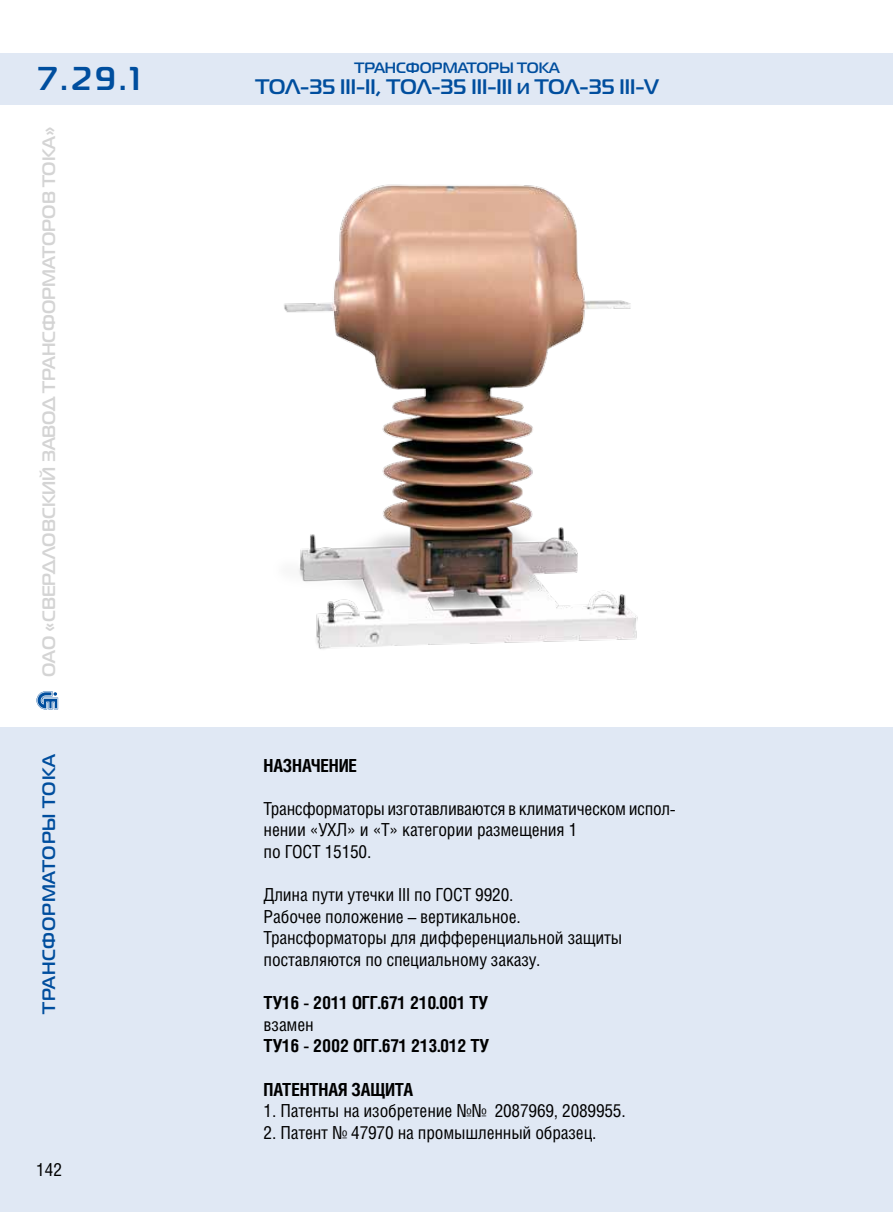
<style>
.page{position:relative;width:893px;height:1212px;background:#fff}
.page>*{position:absolute;margin:0;border:0;box-sizing:border-box;transform-origin:0 0}
.t1{font:700 33px "Magistral C";color:#004e9e}
.t2{font:700 21px "Magistral C";color:#004e9e}
.t3{font:18px/21.6px "Helios Cond";letter-spacing:-.01em;color:#000}
.t4{font:700 18px "Helios Cond";letter-spacing:-.01em;color:#000}
.t5{font:700 18px "Magistral C";color:#d4d4d4}
.t6{font:700 18px "Magistral C";letter-spacing:.04em;color:#004e9e}
.t7{font:700 15px "Magistral C";color:#004e9e}
</style>
<div class="page">
<div style="left:0;top:53px;width:893px;height:51px;background:#e0e8f4"></div>
<div style="left:0;top:727px;width:893px;height:485px;background:#e0e8f4"></div>
<svg style="left:37px;top:691px;width:21px;height:18px"></svg>
<img style="left:284px;top:184px;width:354px;height:465px">
<h1 class="t1" style="left:39px;top:59px;width:103px">7.29.1</h1>
<p class="t7" style="left:354px;top:59px;width:23px">Трансформаторы</p>
<p class="t7" style="left:517px;top:59px;width:12px">тока</p>
<p class="t2" style="left:255px;top:75px;width:405px">ТОЛ-35 iii-ii, ТОЛ-35 iii-iii и ТОЛ-35 iii-V</p>
<p class="t5" style="left:38px;top:677px;width:552px;rotate:-90deg">ОАО «СВЕРДЛОВСКИЙ ЗАВОД ТРАНСФОРМАТОРОВ ТОКА»</p>
<p class="t6" style="left:38px;top:1014px;width:262px;rotate:-90deg">ТРАНСФОРМАТОРЫ тока</p>
<p class="t3" style="left:36px;top:1158px;width:27px">142</p>
<p class="t4" style="left:264px;top:754px;width:95px">НАЗНАЧЕНИЕ</p>
<p class="t3" style="left:264px;top:797px;width:414px">Трансформаторы изготавливаются в климатическом испол&shy;нении «УХЛ» и «Т» категории размещения 1<br>по ГОСТ 15150.</p>
<p class="t3" style="left:264px;top:884px;width:360px">Длина пути утечки III по ГОСТ 9920.<br>Рабочее положение – вертикальное.<br>Трансформаторы для дифференциальной защиты поставляются по специальному заказу.</p>
<p class="t4" style="left:264px;top:992px;width:226px">ТУ16 - 2011 ОГГ.671 210.001 ТУ</p>
<p class="t3" style="left:264px;top:1013px;width:52px">взамен</p>
<p class="t4" style="left:264px;top:1035px;width:227px">ТУ16 - 2002 ОГГ.671 213.012 ТУ</p>
<p class="t4" style="left:264px;top:1078px;width:151px">ПАТЕНТНАЯ ЗАЩИТА</p>
<p class="t3" style="left:264px;top:1100px;width:364px">1. Патенты на изобретение №№ 2087969, 2089955.</p>
<p class="t3" style="left:264px;top:1121px;width:334px">2. Патент № 47970 на промышленный образец.</p>
</div>
